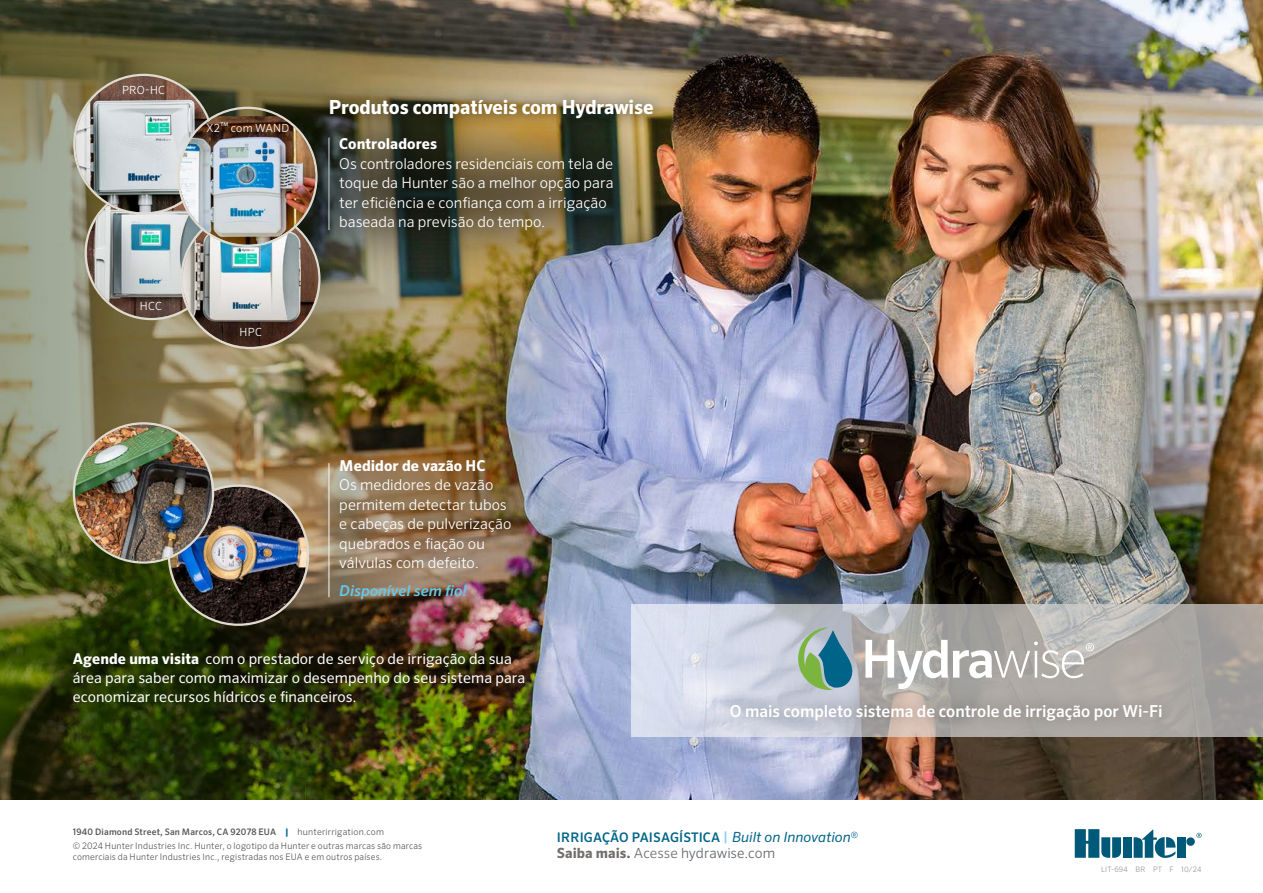
<style>
.page{position:relative;width:1263px;height:893px;background:#fff}
.page>*{position:absolute;margin:0;border:0;box-sizing:border-box;transform-origin:0 0}
.t1{font:700 19.5px "Sero Pro";letter-spacing:-.005em;color:#fff}
.t2{font:500 16.5px "Sero Pro";color:#fff}
.t3{font:300 15px/19.5px "Sero Pro";letter-spacing:.005em;color:#fff}
.t4{font:700 15px "Sero Pro";letter-spacing:.005em;color:#fff}
.t5{font:italic 500 15px "Sero Pro";color:#65c8ed}
.t6{font:14.85px/19px "Sero Pro";letter-spacing:.005em;color:#fff}
.t7{font:300 14.1px "Sero Pro";color:#63686b}
.t8{font:500 13.2px "Sero Pro";letter-spacing:.01em;color:#006488}
.t9{font:300 11.25px "Sero Pro";letter-spacing:.015em;color:#fff}
.t10{font:300 9px/14.1px "Sero Pro";letter-spacing:.02em;color:#585956}
.t11{font:300 7.5px "Sero Pro";letter-spacing:.02em;color:#9c9896}
.s1{font-weight:400;font-size:10.5px}
.s2{font-weight:700}
.s3{font-weight:500}
.s4{font-weight:700;color:#006491}
.s5{color:#89d0f3}
.s6{font-weight:400;font-style:italic;font-size:14.1px}
.s7{font-weight:300;font-size:14.1px}
.s8{font-weight:700;color:#716f6c}
.s9{color:#716f6c}
</style>
<div class="page">
<img style="left:587px;top:0;width:676px;height:799px">
<img style="left:0;top:0;width:587px;height:799px">
<div style="left:284px;top:82px;width:384px;height:203px;background:#000;opacity:.6"></div>
<div style="left:316px;top:436px;width:218px;height:186px;background:#000;opacity:.25"></div>
<div style="left:315px;top:84px;width:353px;height:49px;background:#000;opacity:.3"></div>
<div style="left:34px;top:613px;width:529px;height:129px;background:#000;opacity:.3"></div>
<svg style="left:631px;top:604px;width:632px;height:132px;background:#bcbdc1"></svg>
<div style="left:715px;top:688px;width:463px;height:47px;background:#000;opacity:.14"></div>
<img style="left:87px;top:188px;width:129px;height:130px;border-radius:65px">
<img style="left:183px;top:211px;width:135px;height:136px;border-radius:68px">
<img style="left:75px;top:76px;width:137px;height:136px;border-radius:68px">
<img style="left:180px;top:116px;width:135px;height:129px">
<img style="left:170px;top:487px;width:137px;height:137px;border-radius:68px">
<img style="left:75px;top:424px;width:137px;height:137px;border-radius:68px">
<svg style="left:1196px;top:833px;width:5px;height:5px"></svg>
<div style="left:1123px;top:837px;width:9px;height:21px;background:#005978"></div>
<div style="left:1186px;top:837px;width:9px;height:9px;background:#005978;border-radius:50%"></div>
<div style="left:1177px;top:837px;width:8px;height:21px;background:#005978"></div>
<svg style="left:1133px;top:829px;width:43px;height:29px"></svg>
<svg style="left:1075px;top:829px;width:46px;height:29px"></svg>
<svg style="left:865px;top:640px;width:229px;height:49px"></svg>
<svg style="left:798px;top:627px;width:54px;height:63px;background:#6e9f97"></svg>
<p class="t9" style="left:122px;top:84px;width:45px">PRO-HC</p>
<p class="t9" style="left:140px;top:300px;width:23px">HCC</p>
<p class="t9" style="left:206px;top:121px;width:84px">X2<span class="s1">™</span> com WAND</p>
<p class="t9" style="left:240px;top:326px;width:24px">HPC</p>
<h1 class="t1" style="left:329px;top:95px;width:326px">Produtos compatíveis com Hydrawise</h1>
<p class="t4" style="left:339px;top:135px;width:99px">Controladores</p>
<p class="t3" style="left:339px;top:154px;width:276px">Os controladores residenciais com tela de toque da Hunter são a melhor opção para ter eficiência e confiança com a irrigação baseada na previsão do tempo.</p>
<p class="t4" style="left:339px;top:456px;width:148px">Medidor de vazão HC</p>
<p class="t3" style="left:339px;top:475px;width:174px">Os medidores de vazão permitem detectar tubos e cabeças de pulverização quebrados e fiação ou válvulas com defeito.</p>
<p class="t5" style="left:339px;top:582px;width:129px">Disponível sem fio!</p>
<p class="t6" style="left:73px;top:649px;width:454px"><span class="s2">Agende uma visita</span> com o prestador de serviço de irrigação da sua área para saber como maximizar o desempenho do seu sistema para economizar recursos hídricos e financeiros.</p>
<p class="t2" style="left:730px;top:701px;width:434px">O mais completo sistema de controle de irrigação por Wi-Fi</p>
<p class="t10" style="left:73px;top:825px;width:351px"><span class="s3">1940 Diamond Street, San Marcos, CA 92078 EUA</span> <span class="s4">|</span> hunterirrigation.com<br>© 2024 Hunter Industries Inc. Hunter, o logotipo da Hunter e outras marcas são marcas</p>
<p class="t10" style="left:73px;top:849px;width:311px">comerciais da Hunter Industries Inc., registradas nos EUA e em outros países.</p>
<p class="t8" style="left:557px;top:829px;width:303px">IRRIGAÇÃO PAISAGÍSTICA <span class="s5">|</span> <span class="s6">Built on Innovation</span><span class="s7">®</span></p>
<p class="t7" style="left:557px;top:845px;width:220px"><span class="s8">Saiba mais.</span> <span class="s9">Acesse</span> hydrawise.com</p>
<p class="t11" style="left:1101px;top:865px;width:102px">LIT-694 BR PT F 10/24</p>
</div>
